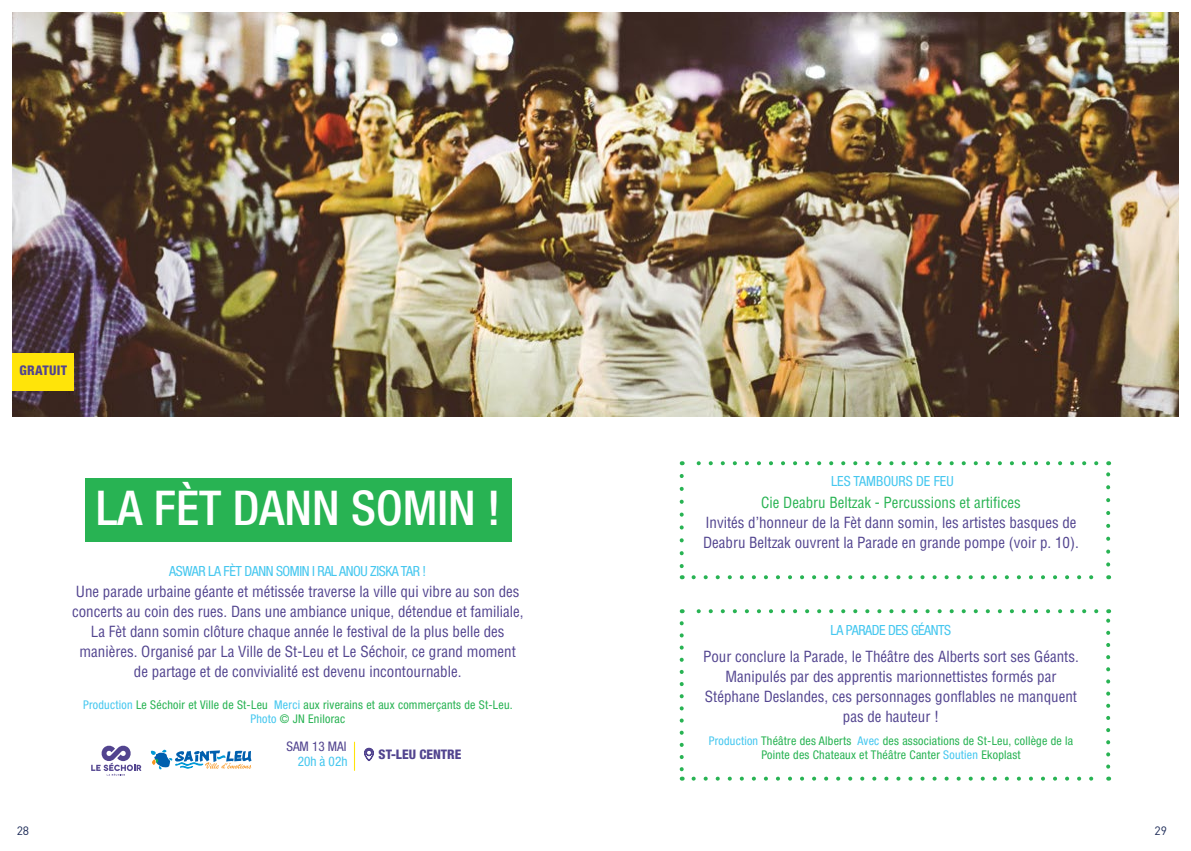
<style>
.page{position:relative;width:1191px;height:851px;background:#fff}
.page>*{position:absolute;margin:0;border:0;box-sizing:border-box;transform-origin:0 0}
.t1{font:500 condensed 48px "Helvetica Neue LT Std";color:#fff}
.t2{font:condensed 15px/20px "Helvetica";color:#52448f;text-align:center}
.t3{font:condensed 15px "Helvetica";color:#28b353}
.t4{font:condensed 14px "Helvetica Neue LT Std";letter-spacing:-.03em;color:#45c7ef}
.t5{font:condensed 14px "Helvetica Neue LT Std";color:#45c7ef}
.t6{font:800 condensed 13.4px "Helvetica Neue LT Pro";letter-spacing:.02em;color:#52448f}
.t7{font:800 condensed 13.2px "Helvetica Neue LT Pro";color:#52448f}
.t8{font:condensed 13.2px "Helvetica Neue LT Pro";color:#52448f}
.t9{font:condensed 13.2px "Helvetica Neue LT Pro";color:#45c7ef}
.t10{font:condensed 12px/14px "Helvetica Neue LT Pro";letter-spacing:.02em;color:#28b353;text-align:center}
.t11{font:12px "DIN Pro";color:#1a2855}
.s1{color:#45c7ef}
</style>
<div class="page">
<img style="left:12px;top:13px;width:1166px;height:403px">
<svg style="left:354px;top:741px;width:1px;height:29px"></svg>
<div style="left:85px;top:477px;width:426px;height:64px;background:#28b353"></div>
<svg style="left:693px;top:776px;width:401px;height:4px"></svg>
<svg style="left:679px;top:623px;width:4px;height:157px"></svg>
<svg style="left:1106px;top:609px;width:4px;height:157px"></svg>
<svg style="left:681px;top:609px;width:415px;height:4px"></svg>
<svg style="left:693px;top:575px;width:401px;height:4px"></svg>
<svg style="left:679px;top:476px;width:4px;height:103px"></svg>
<svg style="left:1106px;top:461px;width:4px;height:103px"></svg>
<svg style="left:681px;top:461px;width:415px;height:4px"></svg>
<div style="left:12px;top:353px;width:62px;height:38px;background:#ffe409"></div>
<svg style="left:364px;top:747px;width:10px;height:14px"></svg>
<svg style="left:91px;top:745px;width:50px;height:30px"></svg>
<svg style="left:150px;top:749px;width:101px;height:20px"></svg>
<p class="t6" style="left:20px;top:362px;width:49px">GRATUIT</p>
<h1 class="t1" style="left:96px;top:479px;width:406px">LA FÈT DANN SOMIN !</h1>
<p class="t4" style="left:169px;top:563px;width:258px">ASWAR LA FÈT DANN SOMIN I RAL ANOU ZISKA TAR !</p>
<p class="t2" style="left:72px;top:581px;width:453px">Une parade urbaine géante et métissée traverse la ville qui vibre au son des concerts au coin des rues. Dans une ambiance unique, détendue et familiale, La Fèt dann somin clôture chaque année le festival de la plus belle des manières. Organisé par La Ville de St-Leu et Le Séchoir, ce grand moment de partage et de convivialité est devenu incontournable.</p>
<p class="t10" style="left:83px;top:698px;width:431px"><span class="s1">Production</span> Le Séchoir et Ville de St-Leu <span class="s1">Merci</span> aux riverains et aux commerçants de St-Leu.<br><span class="s1">Photo</span> © JN Enilorac</p>
<p class="t8" style="left:286px;top:739px;width:62px">SAM 13 MAI</p>
<p class="t9" style="left:298px;top:754px;width:51px">20h à 02h</p>
<p class="t7" style="left:378px;top:746px;width:84px">ST-LEU CENTRE</p>
<p class="t5" style="left:831px;top:473px;width:124px">LES TAMBOURS DE FEU</p>
<p class="t3" style="left:761px;top:493px;width:261px">Cie Deabru Beltzak - Percussions et artifices</p>
<p class="t2" style="left:703px;top:512px;width:377px;text-align:left">Invités d’honneur de la Fèt dann somin, les artistes basques de<br>Deabru Beltzak ouvrent la Parade en grande pompe (voir p. 10).</p>
<p class="t4" style="left:830px;top:622px;width:121px">LA PARADE DES GÉANTS</p>
<p class="t2" style="left:703px;top:646px;width:377px">Pour conclure la Parade, le Théâtre des Alberts sort ses Géants.<br>Manipulés par des apprentis marionnettistes formés par Stéphane Deslandes, ces personnages gonflables ne manquent pas de hauteur !</p>
<p class="t10" style="left:708px;top:733px;width:366px"><span class="s1">Production</span> Théâtre des Alberts <span class="s1">Avec</span> des associations de St-Leu, collège de la<br>Pointe des Chateaux et Théâtre Canter <span class="s1">Soutien</span> Ekoplast</p>
<p class="t11" style="left:17px;top:822px;width:14px">28</p>
<p class="t11" style="left:1154px;top:822px;width:14px">29</p>
</div>
